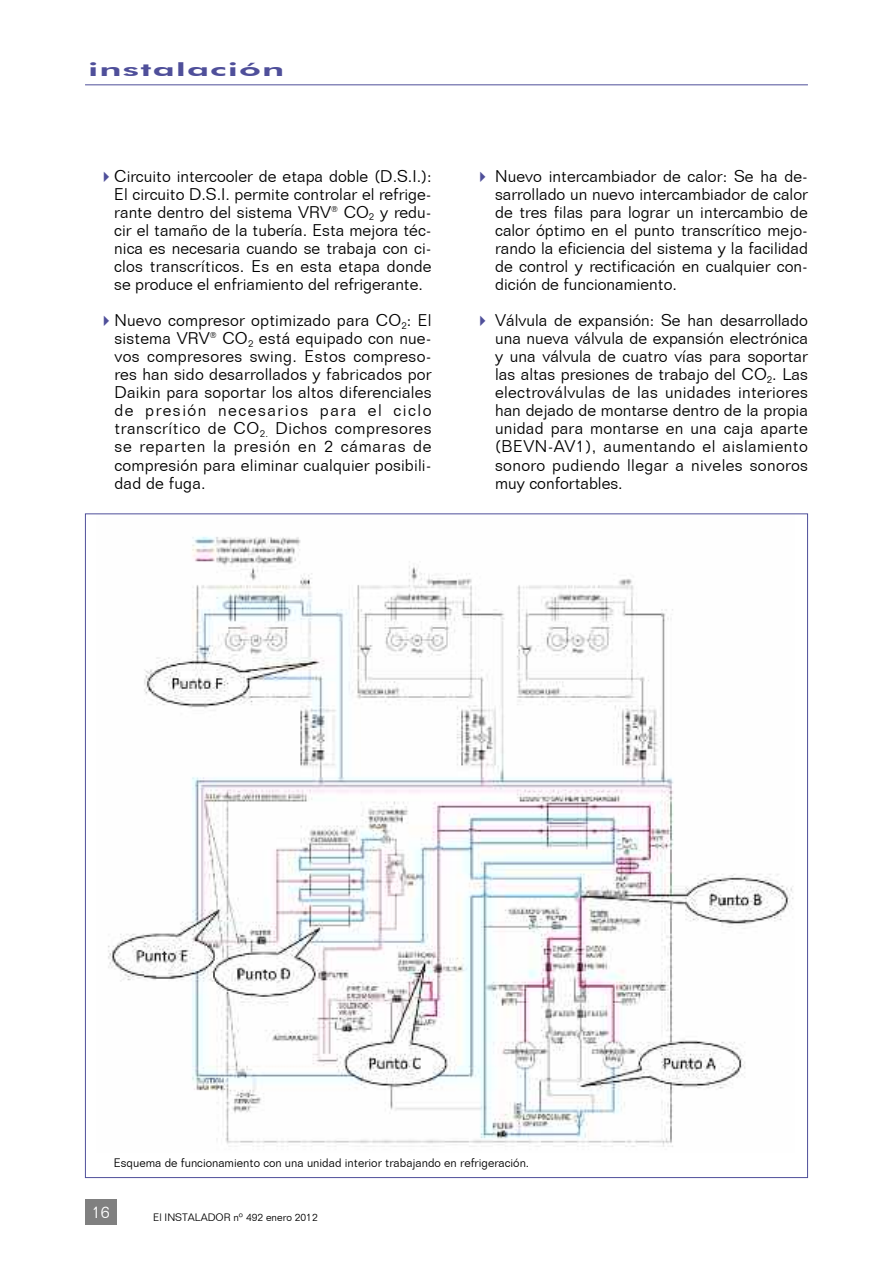
<style>
.page{position:relative;width:893px;height:1263px;background:#fff}
.page>*{position:absolute;margin:0;border:0;box-sizing:border-box;transform-origin:0 0}
.t1{font:800 18px "Futura BT";letter-spacing:.03em;color:#4f4f9a;scale:2 1}
.t2{font:300 16.5px/18px "Folio BT";color:#000;text-align:justify}
.t3{font:300 16.5px "Folio BT";color:#fff}
.t4{font:300 12px "Folio BT";color:#000}
.t5{font:300 10.5px "Folio BT";color:#000}
.s1{color:#4f4f9a}
</style>
<div class="page">
<div style="left:85px;top:1199px;width:32px;height:26px;background:#808080"></div>
<hr style="left:85px;top:85px;width:723px;height:1px;background:#4f4f9a">
<img style="left:108px;top:536px;width:686px;height:611px">
<p class="t1" style="left:88px;top:59px;width:100px">instalación</p>
<p class="t2" style="left:114px;top:167px;width:319px;text-indent:-16px"><span class="s1">✔</span>Circuito intercooler de etapa doble (D.S.I.):<br>El circuito D.S.I. permite controlar el refrige&shy;rante dentro del sistema VRV<sup>®</sup> CO<sub>2</sub> y redu&shy;cir el tamaño de la tubería. Esta mejora téc&shy;nica es necesaria cuando se trabaja con ci&shy;clos transcríticos. Es en esta etapa donde se produce el enfriamiento del refrigerante.</p>
<p class="t2" style="left:114px;top:311px;width:319px;text-indent:-17px"><span class="s1">✔</span>Nuevo compresor optimizado para CO<sub>2</sub>: El sistema VRV<sup>®</sup> CO<sub>2</sub> está equipado con nue&shy;vos compresores swing. Estos compreso&shy;res han sido desarrollados y fabricados por Daikin para soportar los altos diferenciales de presión necesarios para el ciclo transcrítico de CO<sub>2.</sub> Dichos compresores se reparten la presión en 2 cámaras de compresión para eliminar cualquier posibili&shy;dad de fuga.</p>
<p class="t2" style="left:495px;top:167px;width:314px;text-indent:-21px"><span class="s1">✔</span> Nuevo intercambiador de calor: Se ha de&shy;sarrollado un nuevo intercambiador de calor de tres filas para lograr un intercambio de calor óptimo en el punto transcrítico mejo&shy;rando la eficiencia del sistema y la facilidad de control y rectificación en cualquier con&shy;dición de funcionamiento.</p>
<p class="t2" style="left:495px;top:311px;width:314px;text-indent:-21px"><span class="s1">✔</span> Válvula de expansión: Se han desarrollado una nueva válvula de expansión electrónica y una válvula de cuatro vías para soportar las altas presiones de trabajo del CO<sub>2</sub>. Las electroválvulas de las unidades interiores han dejado de montarse dentro de la propia unidad para montarse en una caja aparte (BEVN-AV1), aumentando el aislamiento sonoro pudiendo llegar a niveles sonoros muy confortables.</p>
<p class="t4" style="left:114px;top:1156px;width:417px">Esquema de funcionamiento con una unidad interior trabajando en refrigeración.</p>
<p class="t3" style="left:92px;top:1202px;width:20px">16</p>
<p class="t5" style="left:153px;top:1211px;width:166px">El INSTALADOR nº 492 enero 2012</p>
</div>
